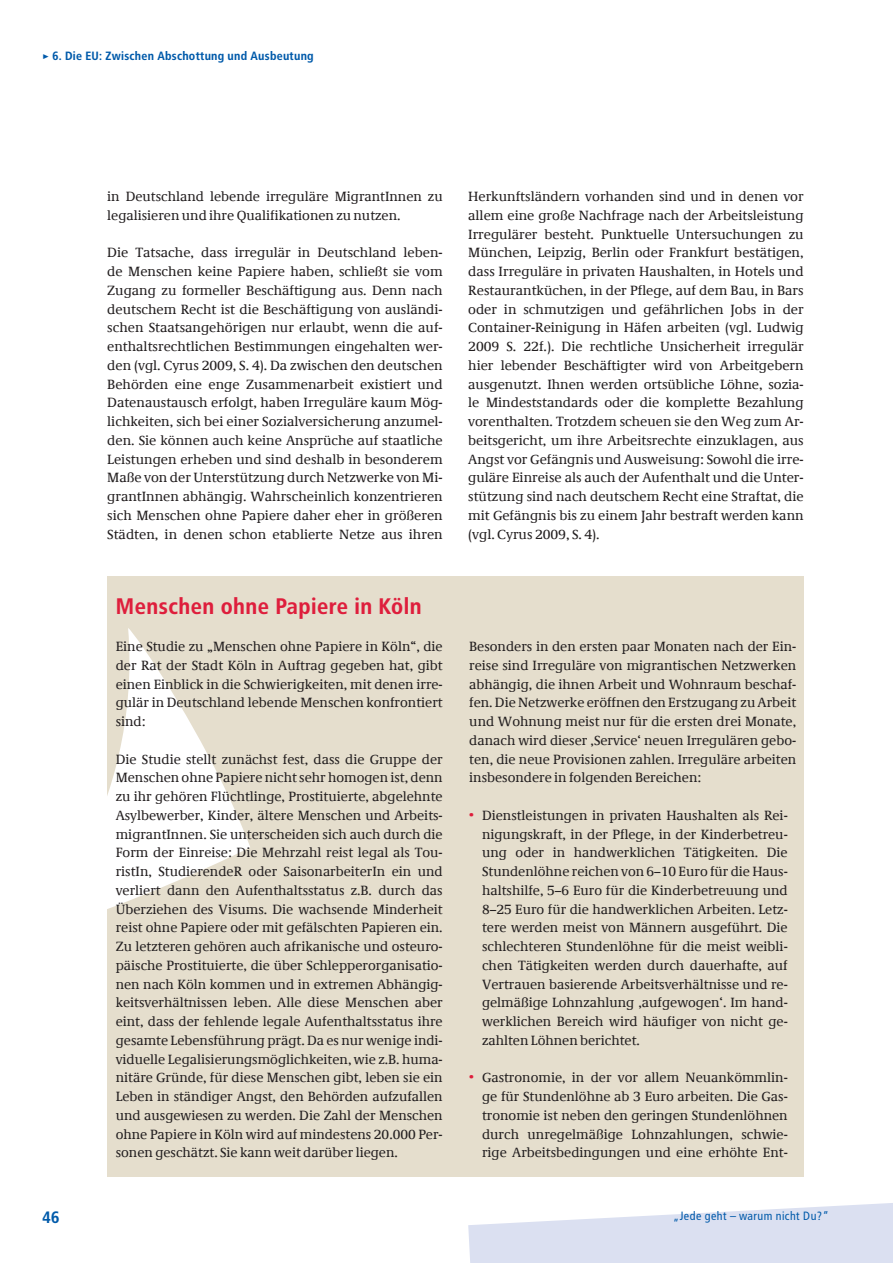
<style>
.page{position:relative;width:893px;height:1263px;background:#fff}
.page>*{position:absolute;margin:0;border:0;box-sizing:border-box;transform-origin:0 0}
.t1{font:22.5px "Transit Print OT Bld";color:#de1e3c}
.t2{font:16.5px "Transit Print OT Bld";color:#005aaa}
.t3{font:13.5px/18.8px "Demos Com";color:#231f20;text-align:justify}
.t4{font:12px "Transit Print OT Bld";color:#005aaa}
.t5{font:12px "Transit Print OT";color:#005aaa}
.s1{color:#de1e3c}
</style>
<div class="page">
<div style="left:107px;top:576px;width:697px;height:600px;background:#e5decd"></div>
<svg style="left:468px;top:1176px;width:425px;height:87px"></svg>
<svg style="left:107px;top:628px;width:143px;height:281px;fill:#fff"></svg>
<p class="t4" style="left:43px;top:50px;width:273px">▸ 6. Die EU: Zwischen Abschottung und Ausbeutung</p>
<p class="t3" style="left:107px;top:189px;width:337px">in Deutschland lebende irreguläre MigrantInnen zu legalisieren und ihre Qualifikationen zu nutzen.</p>
<p class="t3" style="left:107px;top:245px;width:337px">Die Tatsache, dass irregulär in Deutschland leben&shy;de Menschen keine Papiere haben, schließt sie vom Zugang zu formeller Beschäftigung aus. Denn nach deutschem Recht ist die Beschäftigung von ausländi&shy;schen Staatsangehörigen nur erlaubt, wenn die auf&shy;enthaltsrechtlichen Bestimmungen eingehalten wer&shy;den (vgl. Cyrus 2009, S. 4). Da zwischen den deutschen Behörden eine enge Zusammenarbeit existiert und Datenaustausch erfolgt, haben Irreguläre kaum Mög&shy;lichkeiten, sich bei einer Sozialversicherung anzumel&shy;den. Sie können auch keine Ansprüche auf staatliche Leistungen erheben und sind deshalb in besonderem Maße von der Unterstützung durch Netzwerke von Mi&shy;grantInnen abhängig. Wahrscheinlich konzentrieren sich Menschen ohne Papiere daher eher in größeren Städten, in denen schon etablierte Netze aus ihren</p>
<h1 class="t1" style="left:116px;top:595px;width:308px">Menschen ohne Papiere in Köln</h1>
<p class="t3" style="left:116px;top:639px;width:328px">Eine Studie zu „Menschen ohne Papiere in Köln“, die der Rat der Stadt Köln in Auftrag gegeben hat, gibt einen Einblick in die Schwierigkeiten, mit denen irre&shy;gulär in Deutschland lebende Menschen konfrontiert sind:</p>
<p class="t3" style="left:116px;top:751px;width:328px">Die Studie stellt zunächst fest, dass die Gruppe der Menschen ohne Papiere nicht sehr homogen ist, denn zu ihr gehören Flüchtlinge, Prostituierte, abgelehnte Asylbewerber, Kinder, ältere Menschen und Arbeits&shy;migrantInnen. Sie unterscheiden sich auch durch die Form der Einreise: Die Mehrzahl reist legal als Tou&shy;ristIn, StudierendeR oder SaisonarbeiterIn ein und verliert dann den Aufenthaltsstatus z.B. durch das Überziehen des Visums. Die wachsende Minderheit reist ohne Papiere oder mit gefälschten Papieren ein.<br>Zu letzteren gehören auch afrikanische und osteuro&shy;päische Prostituierte, die über Schlepperorganisatio&shy;nen nach Köln kommen und in extremen Abhängig&shy;keitsverhältnissen leben. Alle diese Menschen aber eint, dass der fehlende legale Aufenthaltsstatus ihre gesamte Lebensführung prägt. Da es nur wenige indi&shy;viduelle Legalisierungsmöglichkeiten, wie z.B. huma&shy;nitäre Gründe, für diese Menschen gibt, leben sie ein Leben in ständiger Angst, den Behörden aufzufallen und ausgewiesen zu werden. Die Zahl der Menschen ohne Papiere in Köln wird auf mindestens 20.000 Per&shy;sonen geschätzt. Sie kann weit darüber liegen.</p>
<p class="t3" style="left:468px;top:189px;width:337px">Herkunftsländern vorhanden sind und in denen vor allem eine große Nachfrage nach der Arbeitsleistung Irregulärer besteht. Punktuelle Untersuchungen zu München, Leipzig, Berlin oder Frankfurt bestätigen, dass Irreguläre in privaten Haushalten, in Hotels und Restaurantküchen, in der Pflege, auf dem Bau, in Bars oder in schmutzigen und gefährlichen Jobs in der Container-Reinigung in Häfen arbeiten (vgl. Ludwig 2009 S. 22f.). Die rechtliche Unsicherheit irregulär hier lebender Beschäftigter wird von Arbeitgebern ausgenutzt. Ihnen werden ortsübliche Löhne, sozia&shy;le Mindeststandards oder die komplette Bezahlung vorenthalten. Trotzdem scheuen sie den Weg zum Ar&shy;beitsgericht, um ihre Arbeitsrechte einzuklagen, aus Angst vor Gefängnis und Ausweisung: Sowohl die irre&shy;guläre Einreise als auch der Aufenthalt und die Unter&shy;stützung sind nach deutschem Recht eine Straftat, die mit Gefängnis bis zu einem Jahr bestraft werden kann (vgl. Cyrus 2009, S. 4).</p>
<p class="t3" style="left:469px;top:639px;width:328px">Besonders in den ersten paar Monaten nach der Ein&shy;reise sind Irreguläre von migrantischen Netzwerken abhängig, die ihnen Arbeit und Wohnraum beschaf&shy;fen. Die Netzwerke eröffnen den Erstzugang zu Arbeit und Wohnung meist nur für die ersten drei Monate, danach wird dieser ‚Service‘ neuen Irregulären gebo&shy;ten, die neue Provisionen zahlen. Irreguläre arbeiten insbesondere in folgenden Bereichen:</p>
<p class="t3" style="left:482px;top:807px;width:307px;text-indent:-13px"><span class="s1">•</span> Dienstleistungen in privaten Haushalten als Rei&shy;nigungskraft, in der Pflege, in der Kinderbetreu&shy;ung oder in handwerklichen Tätigkeiten. Die Stundenlöhne reichen von 6–10 Euro für die Haus&shy;haltshilfe, 5–6 Euro für die Kinderbetreuung und 8–25 Euro für die handwerklichen Arbeiten. Letz&shy;tere werden meist von Männern ausgeführt. Die schlechteren Stundenlöhne für die meist weibli&shy;chen Tätigkeiten werden durch dauerhafte, auf Vertrauen basierende Arbeitsverhältnisse und re&shy;gelmäßige Lohnzahlung ‚aufgewogen‘. Im hand&shy;werklichen Bereich wird häufiger von nicht ge&shy;zahlten Löhnen berichtet.</p>
<p class="t3" style="left:482px;top:1070px;width:307px;text-indent:-13px"><span class="s1">•</span> Gastronomie, in der vor allem Neuankömmlin&shy;ge für Stundenlöhne ab 3 Euro arbeiten. Die Gas&shy;tronomie ist neben den geringen Stundenlöhnen durch unregelmäßige Lohnzahlungen, schwie&shy;rige Arbeitsbedingungen und eine erhöhte Ent-</p>
<p class="t2" style="left:43px;top:1210px;width:19px">46</p>
<p class="t5" style="left:673px;top:1210px;width:157px">„Jede geht – warum nicht Du?“</p>
</div>
